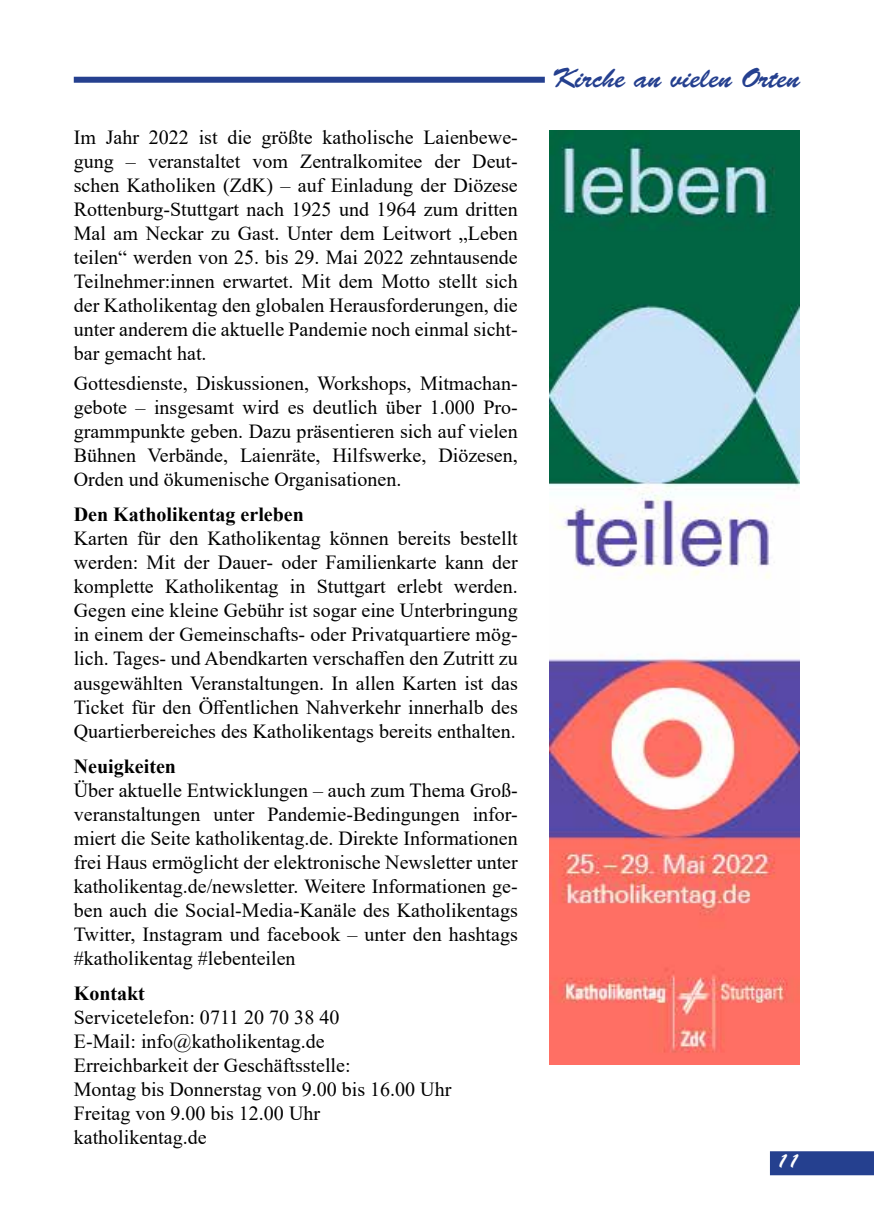
<style>
.page{position:relative;width:874px;height:1225px;background:#fff}
.page>*{position:absolute;margin:0;border:0;box-sizing:border-box;transform-origin:0 0}
.t1{font:28px "Brush Script Std";color:#25408f}
.t2{font:20px/24px "Times New Roman";color:#000;text-align:justify}
.t3{font:700 20px "Times New Roman";color:#000}
.t4{font:20px "Brush Script Std";color:#fff}
</style>
<div class="page">
<div style="left:769px;top:1151px;width:104px;height:24px;background:#25408f"></div>
<div style="left:74px;top:77px;width:470px;height:6px;background:#25408f"></div>
<img style="left:549px;top:130px;width:249px;height:934px">
<p class="t2" style="left:74px;top:125px;width:445px">Im Jahr 2022 ist die größte katholische Laienbewe&shy;gung – veranstaltet vom Zentralkomitee der Deut&shy;schen Katholiken (ZdK) – auf Einladung der Diözese Rottenburg-Stuttgart nach 1925 und 1964 zum dritten Mal am Neckar zu Gast. Unter dem Leitwort „Leben teilen“ werden von 25. bis 29. Mai 2022 zehntausende Teilnehmer:innen erwartet. Mit dem Motto stellt sich der Katholikentag den globalen Herausforderungen, die unter anderem die aktuelle Pandemie noch einmal sicht&shy;bar gemacht hat.</p>
<p class="t2" style="left:74px;top:371px;width:445px">Gottesdienste, Diskussionen, Workshops, Mitmachan&shy;gebote – insgesamt wird es deutlich über 1.000 Pro&shy;grammpunkte geben. Dazu präsentieren sich auf vielen Bühnen Verbände, Laienräte, Hilfswerke, Diözesen, Orden und ökumenische Organisationen.</p>
<p class="t3" style="left:74px;top:500px;width:232px">Den Katholikentag erleben</p>
<p class="t2" style="left:74px;top:526px;width:445px">Karten für den Katholikentag können bereits bestellt werden: Mit der Dauer- oder Familienkarte kann der komplette Katholikentag in Stuttgart erlebt werden.<br>Gegen eine kleine Gebühr ist sogar eine Unterbringung in einem der Gemeinschafts- oder Privatquartiere mög&shy;lich. Tages- und Abendkarten verschaffen den Zutritt zu ausgewählten Veranstaltungen. In allen Karten ist das Ticket für den Öffentlichen Nahverkehr innerhalb des Quartierbereiches des Katholikentags bereits enthalten.</p>
<p class="t3" style="left:74px;top:751px;width:104px">Neuigkeiten</p>
<p class="t2" style="left:74px;top:777px;width:445px">Über aktuelle Entwicklungen – auch zum Thema Groß&shy;veranstaltungen unter Pandemie-Bedingungen infor&shy;miert die Seite katholikentag.de. Direkte Informationen frei Haus ermöglicht der elektronische Newsletter unter katholikentag.de/newsletter. Weitere Informationen ge&shy;ben auch die Social-Media-Kanäle des Katholikentags Twitter, Instagram und facebook – unter den hashtags #katholikentag #lebenteilen</p>
<p class="t3" style="left:74px;top:979px;width:73px">Kontakt</p>
<p class="t2" style="left:74px;top:1005px;width:379px;text-align:left">Servicetelefon: 0711 20 70 38 40<br>E-Mail: info@katholikentag.de<br>Erreichbarkeit der Geschäftsstelle:<br>Montag bis Donnerstag von 9.00 bis 16.00 Uhr<br>Freitag von 9.00 bis 12.00 Uhr katholikentag.de</p>
<h1 class="t1" style="left:551px;top:62px;width:250px">Kirche an vielen Orten</h1>
<p class="t4" style="left:776px;top:1149px;width:24px">11</p>
</div>
